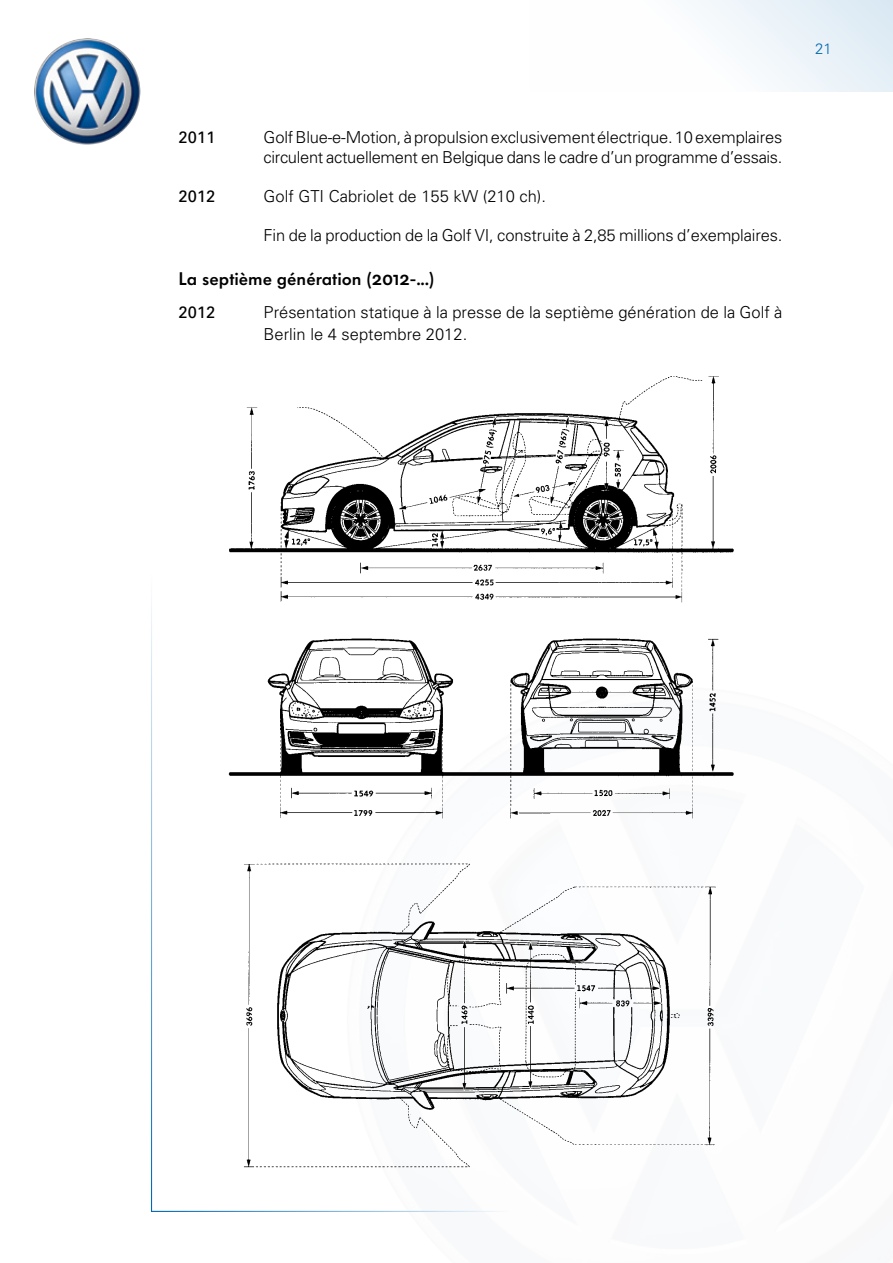
<style>
.page{position:relative;width:893px;height:1263px;background:#fff}
.page>*{position:absolute;margin:0;border:0;box-sizing:border-box;transform-origin:0 0}
.t1{font:18px "Volkswagen Semi";color:#000}
.t2{font:300 16.5px/19.5px "Univers";letter-spacing:-.01em;color:#000}
.t3{font:16.5px "Univers";color:#000}
.t4{font:300 15px "Univers";color:#0067b1}
</style>
<div class="page">
<img style="left:34px;top:38px;width:106px;height:107px;border-radius:53px">
<div style="left:529px;top:0;width:364px;height:91px;background:linear-gradient(to right,#fff,#e4eff6)"></div>
<img style="left:228px;top:376px;width:506px;height:443px">
<img style="left:244px;top:863px;width:472px;height:305px">
<p class="t3" style="left:179px;top:127px;width:38px">2011</p>
<p class="t2" style="left:264px;top:127px;width:520px">Golf Blue-e-Motion, à propulsion exclusivement électrique. 10exemplaires circulent actuellement en Belgique dans le cadre d’un programme d’essais.</p>
<p class="t3" style="left:179px;top:185px;width:38px">2012</p>
<p class="t2" style="left:264px;top:185px;width:284px">Golf GTI Cabriolet de 155 kW (210 ch).</p>
<p class="t2" style="left:264px;top:224px;width:520px">Fin de la production de la Golf VI, construite à 2,85 millions d’exemplaires.</p>
<p class="t1" style="left:179px;top:269px;width:257px">La septième génération (2012-...)</p>
<p class="t3" style="left:179px;top:301px;width:38px">2012</p>
<p class="t2" style="left:264px;top:300px;width:520px;line-height:22.5px">Présentation statique à la presse de la septième génération de la Golf à<br>Berlin le 4 septembre 2012.</p>
<p class="t4" style="left:815px;top:40px;width:18px">21</p>
</div>
